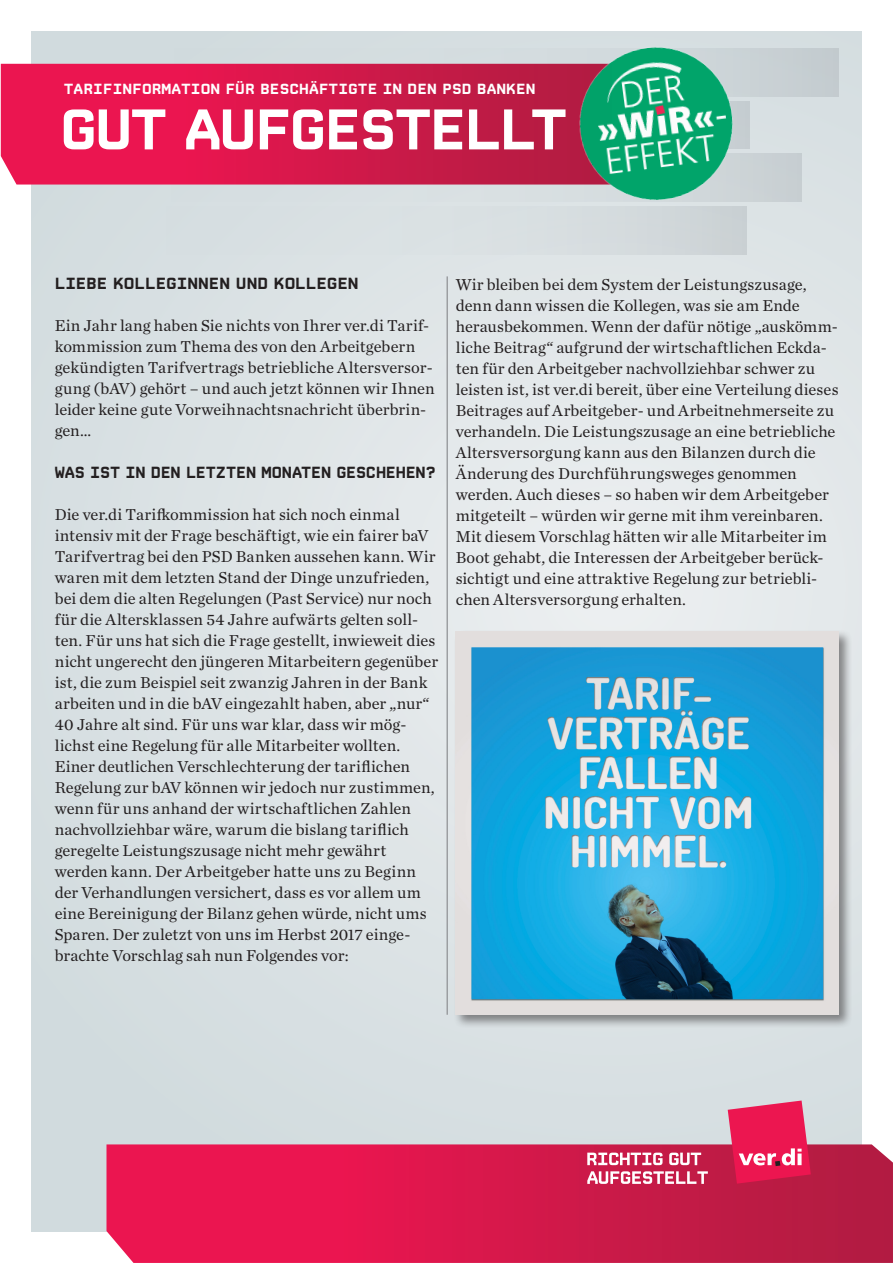
<style>
.page{position:relative;width:893px;height:1263px;background:#fff}
.page>*{position:absolute;margin:0;border:0;box-sizing:border-box;transform-origin:0 0}
.fliess{font:16.5px/21px "Chronicle Text G1";letter-spacing:.005em;color:#231f20}
.fliess-2{font:700 16.5px "CP Prop v 07";letter-spacing:-.01em;color:#231f20;scale:.95 1}
.fliess-3{font:700 16.5px "CP Prop v 07";letter-spacing:-.01em;color:#231f20}
.t1{font:700 15px "CP Prop v 07";color:#fff}
</style>
<div class="page">
<div style="left:32px;top:32px;width:829px;height:1199px;background:linear-gradient(to right,#d7dfe2,#e4e9eb)"></div>
<svg style="left:106px;top:1144px;width:787px;height:119px;background:#d61a4c"></svg>
<div style="left:108px;top:154px;width:694px;height:48px;background:linear-gradient(to bottom,#c1c8cc,#d7dfe1)"></div>
<svg style="left:108px;top:49px;width:731px;height:47px;background:#ced5d9"></svg>
<svg style="left:728px;top:1100px;width:83px;height:83px;background:#e53a69"></svg>
<svg style="left:587px;top:1152px;width:75px;height:13px"></svg>
<svg style="left:669px;top:1152px;width:32px;height:13px"></svg>
<svg style="left:587px;top:1171px;width:121px;height:13px"></svg>
<svg style="left:1px;top:64px;width:526px;height:121px;background:#db1a4e"></svg>
<svg style="left:64px;top:109px;width:101px;height:40px"></svg>
<svg style="left:186px;top:109px;width:67px;height:40px"></svg>
<svg style="left:260px;top:109px;width:63px;height:40px"></svg>
<svg style="left:329px;top:109px;width:28px;height:40px"></svg>
<svg style="left:363px;top:109px;width:99px;height:40px"></svg>
<svg style="left:469px;top:109px;width:58px;height:40px"></svg>
<img style="left:527px;top:31px;width:260px;height:223px">
<hr style="left:447px;top:276px;width:1px;height:739px;background:#939598">
<div style="left:453px;top:629px;width:400px;height:400px;background:#231f20;opacity:.5"></div>
<img style="left:456px;top:631px;width:383px;height:384px">
<p class="t1" style="left:64px;top:80px;width:473px">TARIFINFORMATION FÜR BESCHÄFTIGTE IN DEN PSD BANKEN</p>
<p class="fliess-3" style="left:55px;top:274px;width:305px">LIEBE KOLLEGINNEN UND KOLLEGEN</p>
<p class="fliess" style="left:55px;top:314px;width:381px">Ein Jahr lang haben Sie nichts von Ihrer ver.di Tarif&shy;kommission zum Thema des von den Arbeitgebern gekündigten Tarifvertrags betriebliche Altersversor&shy;gung (bAV) gehört – und auch jetzt können wir Ihnen leider keine gute Vorweihnachtsnachricht überbrin&shy;gen…</p>
<p class="fliess-2" style="left:55px;top:463px;width:403px">WAS IST IN DEN LETZTEN MONATEN GESCHEHEN?</p>
<p class="fliess" style="left:55px;top:503px;width:385px">Die ver.di Tarifkommission hat sich noch einmal intensiv mit der Frage beschäftigt, wie ein fairer baV Tarifvertrag bei den PSD Banken aussehen kann. Wir waren mit dem letzten Stand der Dinge unzufrieden, bei dem die alten Regelungen (Past Service) nur noch für die Altersklassen 54 Jahre aufwärts gelten soll&shy;ten. Für uns hat sich die Frage gestellt, inwieweit dies nicht ungerecht den jüngeren Mitarbeitern gegenüber ist, die zum Beispiel seit zwanzig Jahren in der Bank arbeiten und in die bAV eingezahlt haben, aber „nur“ 40 Jahre alt sind. Für uns war klar, dass wir mög&shy;lichst eine Regelung für alle Mitarbeiter wollten.<br>Einer deutlichen Verschlechterung der tariflichen Regelung zur bAV können wir jedoch nur zustimmen, wenn für uns anhand der wirtschaftlichen Zahlen nachvollziehbar wäre, warum die bislang tariflich geregelte Leistungszusage nicht mehr gewährt werden kann. Der Arbeitgeber hatte uns zu Beginn der Verhandlungen versichert, dass es vor allem um eine Bereinigung der Bilanz gehen würde, nicht ums Sparen. Der zuletzt von uns im Herbst 2017 einge&shy;brachte Vorschlag sah nun Folgendes vor:</p>
<p class="fliess" style="left:456px;top:273px;width:384px">Wir bleiben bei dem System der Leistungszusage, denn dann wissen die Kollegen, was sie am Ende herausbekommen. Wenn der dafür nötige „auskömm&shy;liche Beitrag“ aufgrund der wirtschaftlichen Eckda&shy;ten für den Arbeitgeber nachvollziehbar schwer zu leisten ist, ist ver.di bereit, über eine Verteilung dieses Beitrages auf Arbeitgeber- und Arbeitnehmerseite zu verhandeln. Die Leistungszusage an eine betriebliche Altersversorgung kann aus den Bilanzen durch die Änderung des Durchführungsweges genommen werden. Auch dieses – so haben wir dem Arbeitgeber mitgeteilt – würden wir gerne mit ihm vereinbaren.<br>Mit diesem Vorschlag hätten wir alle Mitarbeiter im Boot gehabt, die Interessen der Arbeitgeber berück&shy;sichtigt und eine attraktive Regelung zur betriebli&shy;chen Altersversorgung erhalten.</p>
</div>
